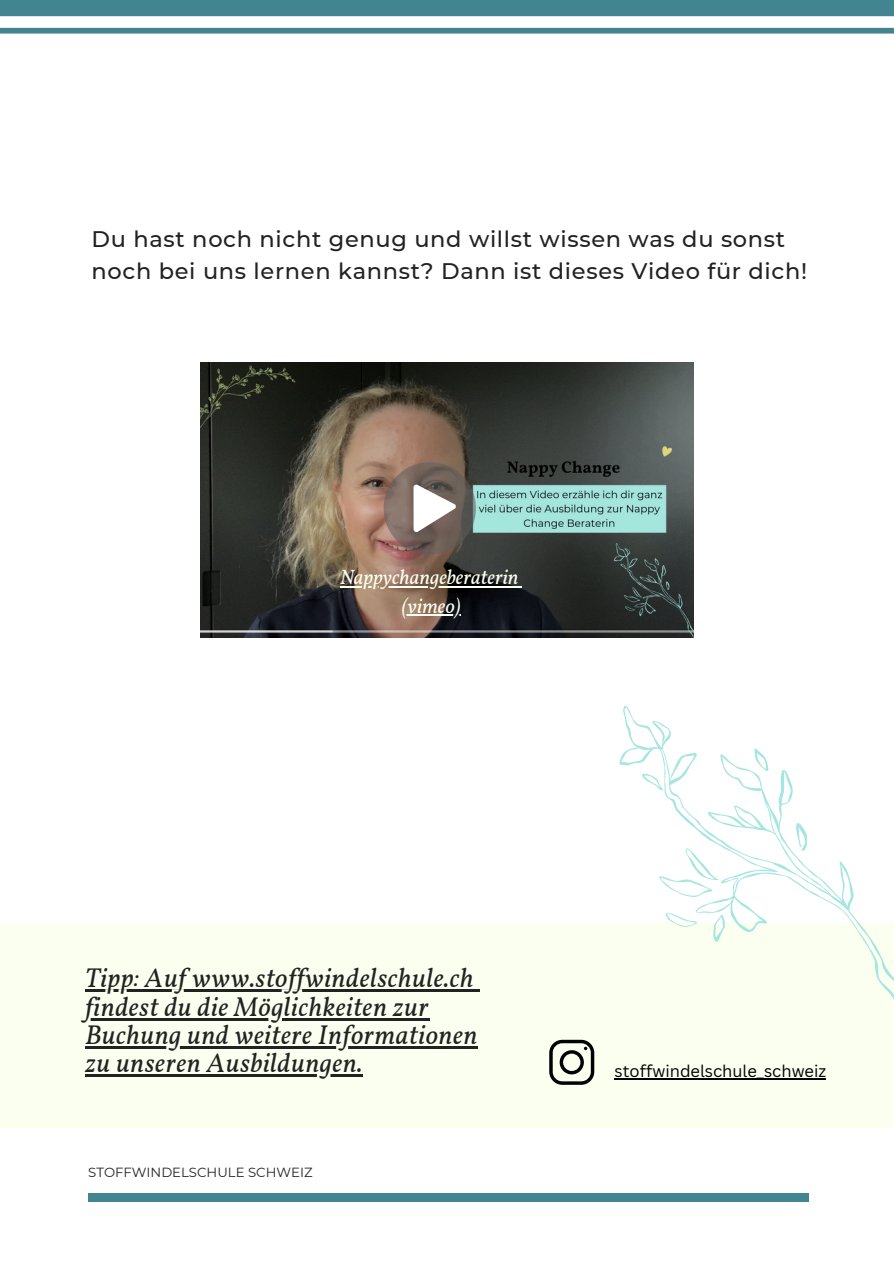
<style>
.page{position:relative;width:894px;height:1264px;background:#fff}
.page>*{position:absolute;margin:0;border:0;box-sizing:border-box;transform-origin:0 0}
.t1{font:italic 27px "Vollkorn";letter-spacing:.02em;color:#222}
.t2{font:500 22.5px/31.5px "Montserrat";letter-spacing:.03em;color:#222}
.t3{font:italic 20.55px "Vollkorn";color:#fbffef}
.t4{font:16.5px "Canva Sans";color:#000}
.t5{font:13.2px "Montserrat";color:#222}
</style>
<div class="page">
<div style="left:88px;top:1193px;width:720px;height:8px;background:#42848f"></div>
<svg style="left:0;top:0;width:893px;height:34px"></svg>
<div style="left:0;top:922px;width:893px;height:206px;background:#fbffef"></div>
<svg style="left:549px;top:1039px;width:45px;height:45px"></svg>
<hr style="left:85px;top:989px;width:389px;height:3px;background:#222">
<svg style="left:474px;top:989px;width:5px;height:3px"></svg>
<hr style="left:85px;top:1017px;width:344px;height:3px;background:#222">
<hr style="left:85px;top:1046px;width:393px;height:2px;background:#222">
<hr style="left:85px;top:1074px;width:278px;height:2px;background:#222">
<hr style="left:614px;top:1078px;width:212px;height:1px;background:#000">
<svg style="left:619px;top:705px;width:274px;height:293px"></svg>
<svg style="left:641px;top:771px;width:22px;height:20px"></svg>
<svg style="left:794px;top:818px;width:13px;height:33px"></svg>
<svg style="left:753px;top:747px;width:16px;height:24px"></svg>
<svg style="left:711px;top:914px;width:15px;height:28px"></svg>
<svg style="left:664px;top:910px;width:33px;height:18px"></svg>
<svg style="left:657px;top:846px;width:61px;height:53px"></svg>
<img style="left:200px;top:362px;width:493px;height:275px">
<svg style="left:383px;top:462px;width:93px;height:92px;background:#867871"></svg>
<hr style="left:340px;top:586px;width:178px;height:1px;background:#fbffef">
<hr style="left:401px;top:614px;width:60px;height:2px;background:#fbffef">
<p class="t2" style="left:91px;top:223px;width:716px">Du hast noch nicht genug und willst wissen was du sonst noch bei uns lernen kannst? Dann ist dieses Video für dich!</p>
<p class="t3" style="left:340px;top:565px;width:180px">Nappychangeberaterin</p>
<p class="t3" style="left:401px;top:593px;width:61px">(vimeo)</p>
<p class="t1" style="left:85px;top:961px;width:390px">Tipp: Auf www.stoffwindelschule.ch</p>
<p class="t1" style="left:85px;top:989px;width:345px">findest du die Möglichkeiten zur</p>
<h3 class="t1" style="left:85px;top:1018px;width:394px">Buchung und weitere Informationen</h3>
<p class="t1" style="left:85px;top:1046px;width:279px">zu unseren Ausbildungen.</p>
<h2 class="t5" style="left:88px;top:1164px;width:226px">STOFFWINDELSCHULE SCHWEIZ</h2>
<h1 class="t4" style="left:614px;top:1059px;width:213px">stoffwindelschule_schweiz</h1>
</div>
